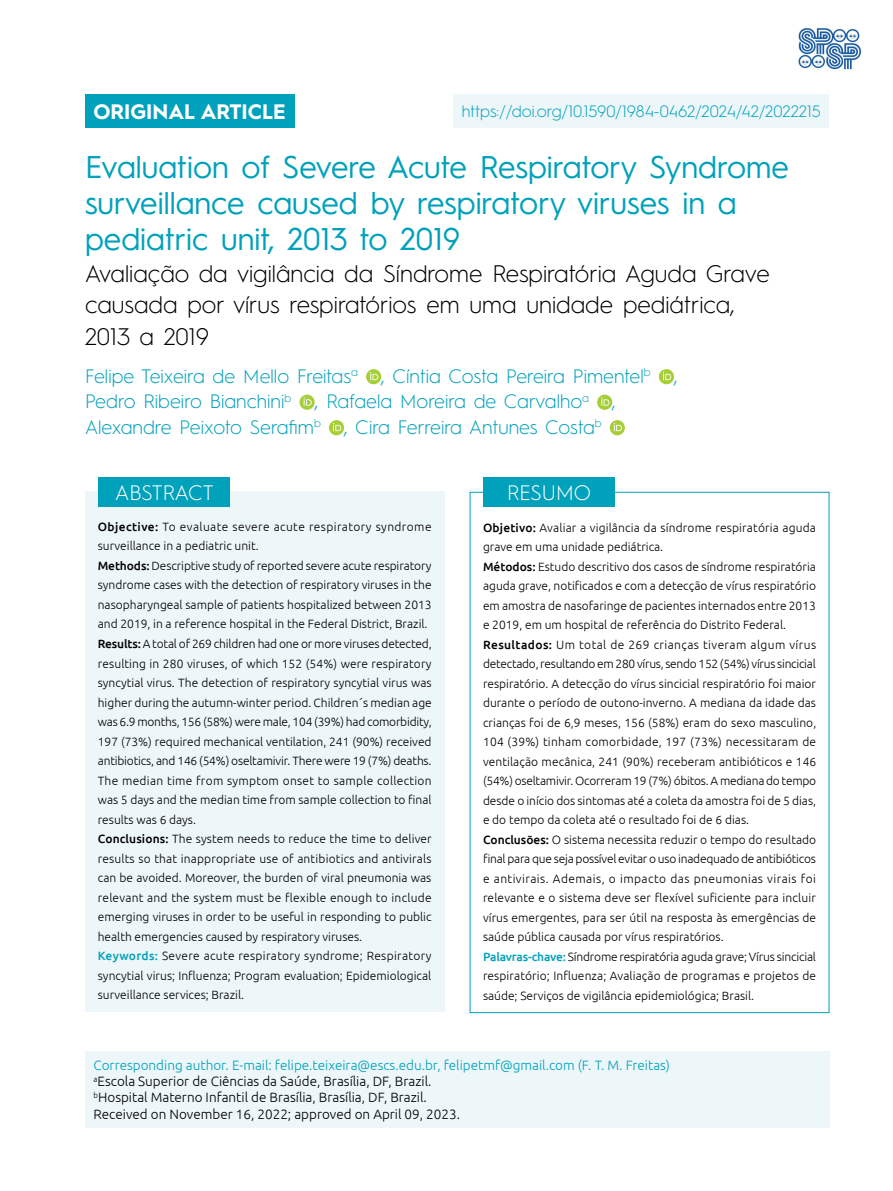
<style>
.page{position:relative;width:893px;height:1191px;background:#fff}
.page>*{position:absolute;margin:0;border:0;box-sizing:border-box;transform-origin:0 0}
.t1{font:31.5px/36px "Hurme Geometric Sans 1";color:#00a1ba}
.t2{font:300 24px/31.5px "Hurme Geometric Sans 1";color:#000}
.t3{font:700 21px "Hurme Geometric Sans 1";color:#fff}
.t4{font:300 21px "Hurme Geometric Sans 1";letter-spacing:-.005em;color:#fff}
.t5{font:300 19.5px/25.5px "Hurme Geometric Sans 1";color:#00a1ba}
.t6{font:300 16.5px "Hurme Geometric Sans 1";color:#00a1ba}
.t7{font:300 13.5px/16.2px "Ubuntu";color:#000}
.t8{font:300 12px/19.5px "Ubuntu";color:#000}
.s1{font-weight:500}
.s2{font-weight:500;color:#00a1ba}
.s3{color:#00a1ba}
</style>
<div class="page">
<div style="left:85px;top:492px;width:359px;height:520px;background:#edf6f9"></div>
<div style="left:98px;top:477px;width:132px;height:30px;background:#00a1ba"></div>
<div style="left:483px;top:477px;width:132px;height:30px;background:#00a1ba"></div>
<div style="left:85px;top:1051px;width:744px;height:76px;background:#edf6f9"></div>
<svg style="left:366px;top:369px;width:15px;height:15px"></svg>
<svg style="left:370px;top:372px;width:8px;height:8px"></svg>
<div style="left:659px;top:369px;width:15px;height:15px;background:#a6ce39;border-radius:50%"></div>
<svg style="left:663px;top:372px;width:8px;height:8px"></svg>
<svg style="left:299px;top:394px;width:16px;height:16px"></svg>
<svg style="left:304px;top:397px;width:8px;height:9px"></svg>
<svg style="left:597px;top:394px;width:15px;height:16px"></svg>
<svg style="left:601px;top:397px;width:8px;height:9px"></svg>
<div style="left:329px;top:420px;width:15px;height:15px;background:#a6ce39;border-radius:50%"></div>
<svg style="left:333px;top:423px;width:8px;height:8px"></svg>
<svg style="left:610px;top:420px;width:15px;height:15px"></svg>
<svg style="left:614px;top:423px;width:8px;height:8px"></svg>
<div style="left:85px;top:94px;width:209px;height:33px;background:#00a1ba"></div>
<div style="left:453px;top:94px;width:376px;height:33px;background:#edf6f9"></div>
<img style="left:798px;top:27px;width:64px;height:43px">
<h3 class="t3" style="left:93px;top:97px;width:194px">ORIGINAL ARTICLE</h3>
<h3 class="t6" style="left:462px;top:100px;width:361px">https://doi.org/10.1590/1984-0462/2024/42/2022215</h3>
<h1 class="t1" style="left:85px;top:147px;width:705px">Evaluation of Severe Acute Respiratory Syndrome surveillance caused by respiratory viruses in a pediatric unit, 2013 to 2019</h1>
<h2 class="t2" style="left:85px;top:256px;width:686px">Avaliação da vigilância da Síndrome Respiratória Aguda Grave causada por vírus respiratórios em uma unidade pediátrica,<br>2013 a 2019</h2>
<h3 class="t5" style="left:85px;top:362px;width:594px">Felipe Teixeira de Mello Freitas<sup>a</sup> , Cíntia Costa Pereira Pimentel<sup>b</sup> ,<br>Pedro Ribeiro Bianchini<sup>b</sup> , Rafaela Moreira de Carvalho<sup>a</sup> ,<br>Alexandre Peixoto Serafim<sup>b</sup> , Cira Ferreira Antunes Costa<sup>b</sup></h3>
<h3 class="t4" style="left:115px;top:478px;width:100px">ABSTRACT</h3>
<h3 class="t4" style="left:507px;top:478px;width:85px">RESUMO</h3>
<p class="t8" style="left:98px;top:516px;width:335px"><span class="s1">Objective:</span> To evaluate severe acute respiratory syndrome surveillance in a pediatric unit.<br><span class="s1">Methods:</span> Descriptive study of reported severe acute respiratory syndrome cases with the detection of respiratory viruses in the nasopharyngeal sample of patients hospitalized between 2013 and 2019, in a reference hospital in the Federal District, Brazil.<br><span class="s1">Results:</span> A total of 269 children had one or more viruses detected, resulting in 280 viruses, of which 152 (54%) were respiratory syncytial virus. The detection of respiratory syncytial virus was higher during the autumn-winter period. Children´s median age was 6.9 months, 156 (58%) were male, 104 (39%) had comorbidity, 197 (73%) required mechanical ventilation, 241 (90%) received antibiotics, and 146 (54%) oseltamivir. There were 19 (7%) deaths.<br>The median time from symptom onset to sample collection was 5 days and the median time from sample collection to final results was 6 days.<br><span class="s1">Conclusions:</span> The system needs to reduce the time to deliver results so that inappropriate use of antibiotics and antivirals can be avoided. Moreover, the burden of viral pneumonia was relevant and the system must be flexible enough to include emerging viruses in order to be useful in responding to public health emergencies caused by respiratory viruses.<br><span class="s2">Keywords:</span> Severe acute respiratory syndrome; Respiratory syncytial virus; Influenza; Program evaluation; Epidemiological surveillance services; Brazil.</p>
<p class="t8" style="left:483px;top:517px;width:335px"><span class="s1">Objetivo:</span> Avaliar a vigilância da síndrome respiratória aguda grave em uma unidade pediátrica.<br><span class="s1">Métodos:</span> Estudo descritivo dos casos de síndrome respiratória aguda grave, notificados e com a detecção de vírus respiratório em amostra de nasofaringe de pacientes internados entre 2013 e 2019, em um hospital de referência do Distrito Federal.<br><span class="s1">Resultados:</span> Um total de 269 crianças tiveram algum vírus detectado, resultando em 280 vírus, sendo 152 (54%) vírus sincicial respiratório. A detecção do vírus sincicial respiratório foi maior durante o período de outono-inverno. A mediana da idade das crianças foi de 6,9 meses, 156 (58%) eram do sexo masculino, 104 (39%) tinham comorbidade, 197 (73%) necessitaram de ventilação mecânica, 241 (90%) receberam antibióticos e 146 (54%) oseltamivir. Ocorreram 19 (7%) óbitos. A mediana do tempo desde o início dos sintomas até a coleta da amostra foi de 5 dias, e do tempo da coleta até o resultado foi de 6 dias.<br><span class="s1">Conclusões:</span> O sistema necessita reduzir o tempo do resultado final para que seja possível evitar o uso inadequado de antibióticos e antivirais. Ademais, o impacto das pneumonias virais foi relevante e o sistema deve ser flexível suficiente para incluir vírus emergentes, para ser útil na resposta às emergências de saúde pública causada por vírus respiratórios.<br><span class="s2">Palavras-chave:</span> Síndrome respiratória aguda grave; Vírus sincicial respiratório; Influenza; Avaliação de programas e projetos de saúde; Serviços de vigilância epidemiológica; Brasil.</p>
<p class="t7" style="left:94px;top:1056px;width:578px"><span class="s3">Corresponding author. E-mail: felipe.teixeira@escs.edu.br, felipetmf@gmail.com (F. T. M. Freitas) </span><sup>a</sup>Escola Superior de Ciências da Saúde, Brasília, DF, Brazil.<br><sup>b</sup>Hospital Materno Infantil de Brasília, Brasília, DF, Brazil.<br>Received on November 16, 2022; approved on April 09, 2023.</p>
</div>
